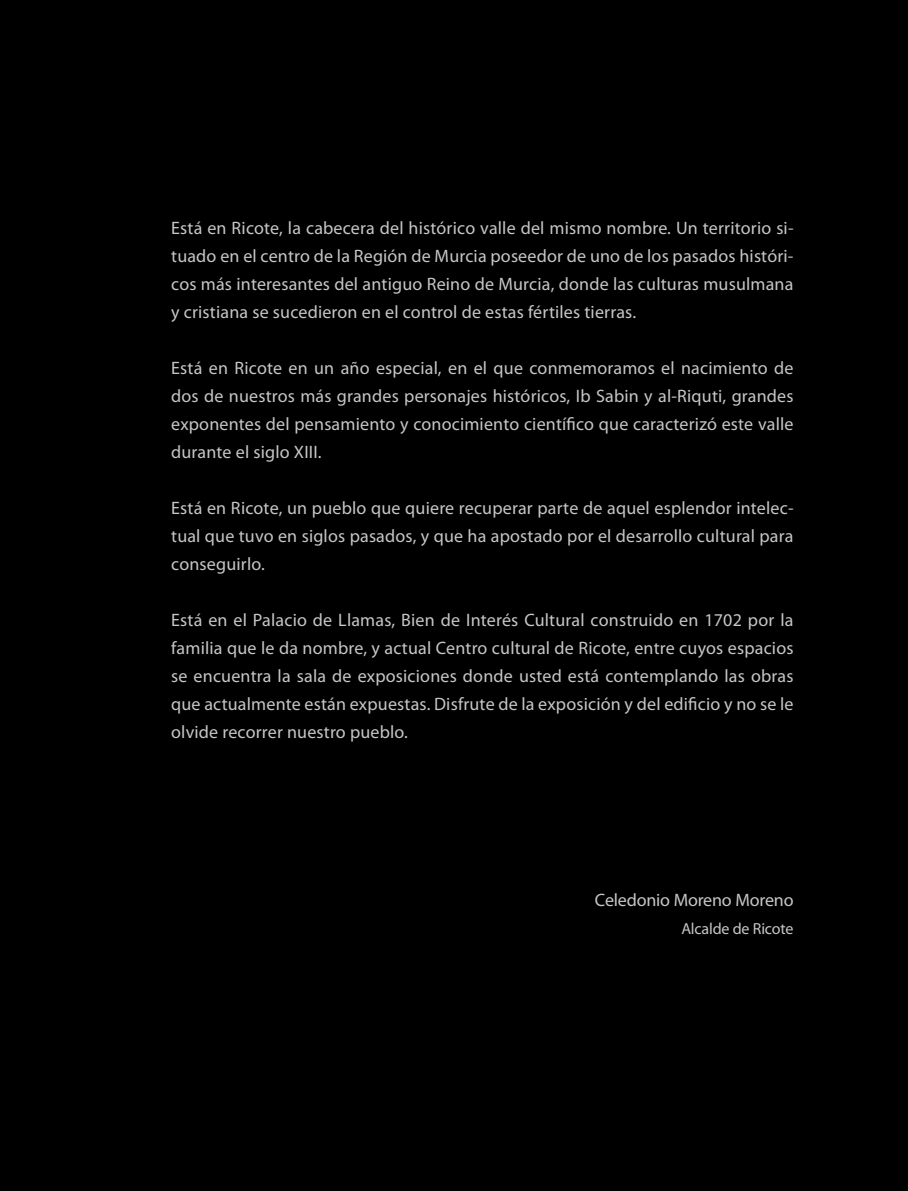
<style>
.page{position:relative;width:908px;height:1191px;background:#fff}
.page>*{position:absolute;margin:0;border:0;box-sizing:border-box;transform-origin:0 0}
.t1{font:18px/28px "Myriad Pro";letter-spacing:.01em;color:#c6c6c6;text-align:justify}
.t2{font:18px "Myriad Pro";letter-spacing:-.01em;color:#c6c6c6}
.t3{font:16px "Myriad Pro";letter-spacing:-.01em;color:#c6c6c6}
</style>
<div class="page">
<div style="left:0;top:0;width:907px;height:1191px;background:#000"></div>
<p class="t1" style="left:171px;top:213px;width:623px">Está en Ricote, la cabecera del histórico valle del mismo nombre. Un territorio si&shy;tuado en el centro de la Región de Murcia poseedor de uno de los pasados históri&shy;cos más interesantes del antiguo Reino de Murcia, donde las culturas musulmana y cristiana se sucedieron en el control de estas fértiles tierras.</p>
<p class="t1" style="left:171px;top:353px;width:623px">Está en Ricote en un año especial, en el que conmemoramos el nacimiento de dos de nuestros más grandes personajes históricos, Ib Sabin y al-Riquti, grandes exponentes del pensamiento y conocimiento científico que caracterizó este valle durante el siglo XIII.</p>
<p class="t1" style="left:171px;top:494px;width:623px">Está en Ricote, un pueblo que quiere recuperar parte de aquel esplendor intelec&shy;tual que tuvo en siglos pasados, y que ha apostado por el desarrollo cultural para conseguirlo.</p>
<p class="t1" style="left:171px;top:606px;width:623px">Está en el Palacio de Llamas, Bien de Interés Cultural construido en 1702 por la familia que le da nombre, y actual Centro cultural de Ricote, entre cuyos espacios se encuentra la sala de exposiciones donde usted está contemplando las obras que actualmente están expuestas. Disfrute de la exposición y del edificio y no se le olvide recorrer nuestro pueblo.</p>
<p class="t2" style="left:594px;top:889px;width:200px">Celedonio Moreno Moreno</p>
<p class="t3" style="left:681px;top:918px;width:114px">Alcalde de Ricote</p>
</div>
